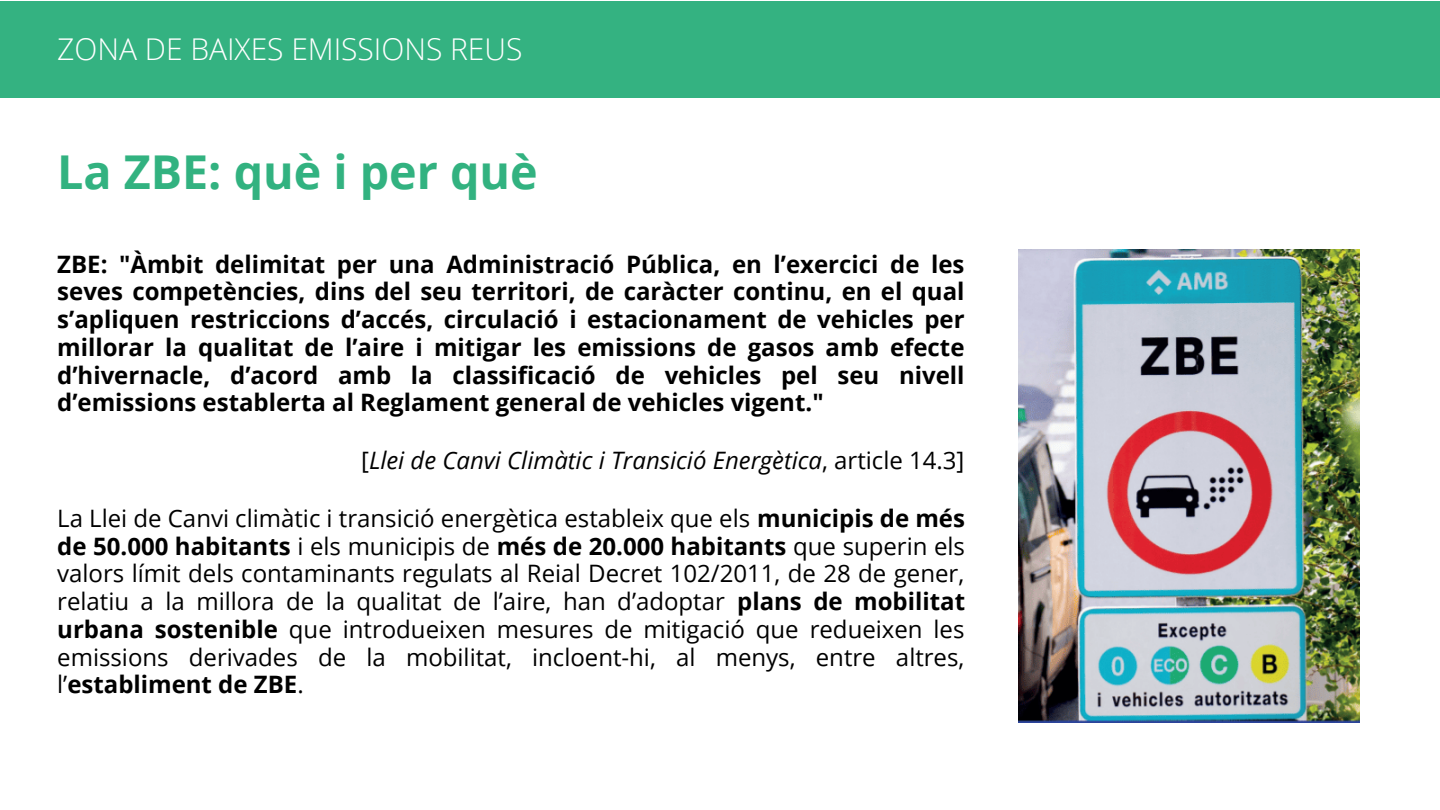
<style>
.page{position:relative;width:1440px;height:810px;background:#fff}
.page>*{position:absolute;margin:0;border:0;box-sizing:border-box;transform-origin:0 0}
.t1{font:700 46.7px "Open Sans";color:#32b280}
.t2{font:300 30px "Open Sans";color:#fff}
.t3{font:24px/27.8px "Open Sans";color:#000;text-align:justify}
.t4{font:700 24px/27.8px "Open Sans";color:#000;text-align:justify}
.t5{font:italic 24px "Open Sans";color:#000}
.s1{font-style:normal}
.s2{font-weight:700}
</style>
<div class="page">
<div style="left:0;top:1px;width:1440px;height:96px;background:#32b280"></div>
<img style="left:1019px;top:250px;width:340px;height:472px">
<h3 class="t2" style="left:57px;top:28px;width:467px">ZONA DE BAIXES EMISSIONS REUS</h3>
<h1 class="t1" style="left:57px;top:140px;width:482px">La ZBE: què i per què</h1>
<p class="t4" style="left:57px;top:249px;width:909px">ZBE: "Àmbit delimitat per una Administració Pública, en l’exercici de les seves competències, dins del seu territori, de caràcter continu, en el qual s’apliquen restriccions d’accés, circulació i estacionament de vehicles per millorar la qualitat de l’aire i mitigar les emissions de gasos amb efecte d’hivernacle, d’acord amb la classificació de vehicles pel seu nivell d’emissions establerta al Reglament general de vehicles vigent."</p>
<p class="t5" style="left:361px;top:443px;width:605px"><span class="s1">[</span>Llei de Canvi Climàtic i Transició Energètica<span class="s1">, article 14.3]</span></p>
<p class="t3" style="left:57px;top:504px;width:909px">La Llei de Canvi climàtic i transició energètica estableix que els <span class="s2">municipis de més de 50.000 habitants</span> i els municipis de <span class="s2">més de 20.000 habitants</span> que superin els valors límit dels contaminants regulats al Reial Decret 102/2011, de 28 de gener, relatiu a la millora de la qualitat de l’aire, han d’adoptar <span class="s2">plans de mobilitat urbana sostenible</span> que introdueixen mesures de mitigació que redueixen les emissions derivades de la mobilitat, incloent-hi, al menys, entre altres, l’<span class="s2">establiment de ZBE</span>.</p>
</div>
